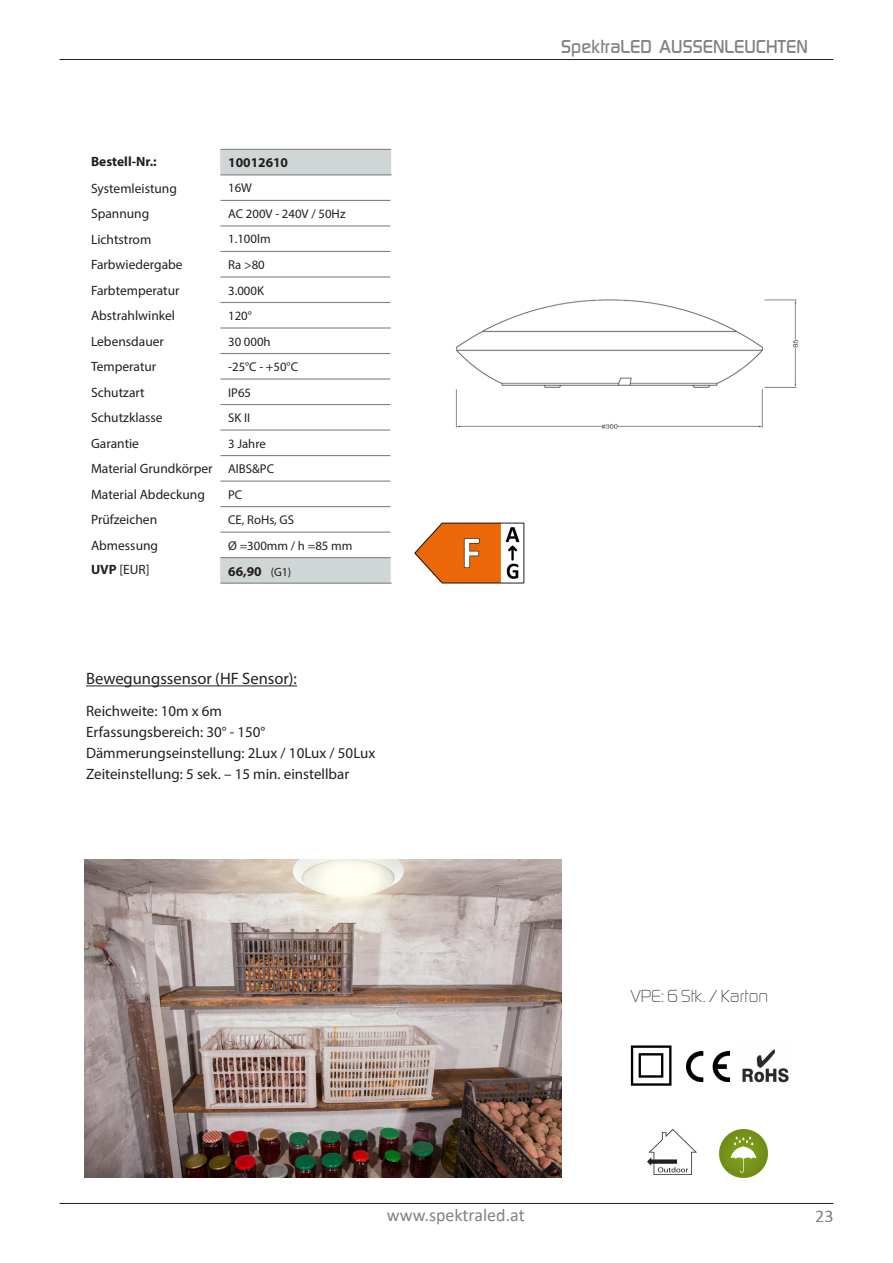
<style>
.page{position:relative;width:893px;height:1263px;background:#fff}
.page>*{position:absolute;margin:0;border:0;box-sizing:border-box;transform-origin:0 0}
.t1{font:500 19.5px "Digital Sans EFOP";color:#808285}
.t2{font:18px "Calibri";color:#808285}
.t3{font:300 18px "Digital Sans EF";letter-spacing:.005em;color:#231f20}
.t4{font:300 18px "Calibri";color:#808285}
.t5{font:16.5px "Myriad Pro";color:#231f20}
.t6{font:15px "Myriad Pro";color:#231f20}
.t7{font:13.5px "Myriad Pro";color:#231f20}
.t8{font:700 13.5px "Myriad Pro";color:#231f20}
.t9{font:12.75px "Myriad Pro";color:#231f20}
.s1{font-weight:700}
.s2{font-weight:400;font-size:12px}
</style>
<div class="page">
<hr style="left:60px;top:59px;width:773px;height:1px;background:#231f20">
<hr style="left:60px;top:1203px;width:773px;height:1px;background:#231f20">
<svg style="left:220px;top:150px;width:171px;height:433px"></svg>
<hr style="left:220px;top:149px;width:171px;height:1px;background:#808285">
<hr style="left:220px;top:174px;width:172px;height:1px;background:#808285">
<hr style="left:220px;top:200px;width:171px;height:1px;background:#808285">
<hr style="left:220px;top:225px;width:171px;height:1px;background:#808285">
<hr style="left:220px;top:251px;width:171px;height:1px;background:#808285">
<hr style="left:220px;top:276px;width:171px;height:2px;background:#808285">
<hr style="left:220px;top:302px;width:171px;height:1px;background:#808285">
<hr style="left:220px;top:327px;width:171px;height:2px;background:#808285">
<hr style="left:220px;top:353px;width:171px;height:1px;background:#808285">
<hr style="left:220px;top:378px;width:171px;height:2px;background:#808285">
<hr style="left:220px;top:404px;width:171px;height:1px;background:#808285">
<hr style="left:220px;top:429px;width:171px;height:2px;background:#808285">
<hr style="left:220px;top:455px;width:171px;height:1px;background:#808285">
<hr style="left:220px;top:480px;width:171px;height:2px;background:#808285">
<hr style="left:220px;top:506px;width:171px;height:1px;background:#808285">
<hr style="left:220px;top:531px;width:171px;height:2px;background:#808285">
<hr style="left:220px;top:557px;width:171px;height:1px;background:#808285">
<hr style="left:220px;top:583px;width:172px;height:1px;background:#808285">
<hr style="left:86px;top:685px;width:211px;height:1px;background:#231f20">
<img style="left:455px;top:299px;width:343px;height:131px">
<img style="left:719px;top:1129px;width:48px;height:48px">
<img style="left:648px;top:1129px;width:48px;height:46px">
<img style="left:84px;top:859px;width:477px;height:318px">
<img style="left:686px;top:1051px;width:43px;height:31px">
<img style="left:742px;top:1049px;width:47px;height:34px">
<img style="left:630px;top:1045px;width:42px;height:40px">
<img style="left:414px;top:522px;width:111px;height:62px">
<p class="t8" style="left:91px;top:152px;width:67px">Bestell-Nr.:</p>
<p class="t8" style="left:228px;top:154px;width:61px">10012610</p>
<p class="t7" style="left:91px;top:180px;width:87px">Systemleistung</p>
<p class="t9" style="left:228px;top:180px;width:25px">16W</p>
<p class="t7" style="left:91px;top:205px;width:60px">Spannung</p>
<p class="t9" style="left:228px;top:206px;width:119px">AC 200V - 240V / 50Hz</p>
<p class="t7" style="left:91px;top:231px;width:62px">Lichtstrom</p>
<p class="t9" style="left:228px;top:231px;width:44px">1.100lm</p>
<p class="t7" style="left:91px;top:256px;width:93px">Farbwiedergabe</p>
<p class="t9" style="left:228px;top:257px;width:38px">Ra &gt;80</p>
<p class="t7" style="left:91px;top:282px;width:90px">Farbtemperatur</p>
<p class="t9" style="left:228px;top:282px;width:37px">3.000K</p>
<p class="t7" style="left:91px;top:307px;width:86px">Abstrahlwinkel</p>
<p class="t9" style="left:228px;top:308px;width:25px">120°</p>
<p class="t7" style="left:91px;top:333px;width:74px">Lebensdauer</p>
<p class="t9" style="left:228px;top:333px;width:44px">30 000h</p>
<p class="t7" style="left:91px;top:358px;width:67px">Temperatur</p>
<p class="t9" style="left:228px;top:359px;width:71px">-25°C - +50°C</p>
<p class="t7" style="left:91px;top:384px;width:55px">Schutzart</p>
<p class="t9" style="left:228px;top:384px;width:24px">IP65</p>
<p class="t7" style="left:91px;top:409px;width:73px">Schutzklasse</p>
<p class="t9" style="left:228px;top:410px;width:23px">SK II</p>
<p class="t7" style="left:91px;top:435px;width:50px">Garantie</p>
<p class="t9" style="left:228px;top:435px;width:39px">3 Jahre</p>
<p class="t7" style="left:91px;top:460px;width:123px">Material Grundkörper</p>
<p class="t9" style="left:228px;top:461px;width:47px">AlBS&amp;PC</p>
<p class="t7" style="left:91px;top:486px;width:115px">Material Abdeckung</p>
<p class="t9" style="left:228px;top:486px;width:16px">PC</p>
<p class="t7" style="left:91px;top:512px;width:68px">Prüfzeichen</p>
<p class="t9" style="left:228px;top:512px;width:67px">CE, RoHs, GS</p>
<p class="t7" style="left:91px;top:537px;width:69px">Abmessung</p>
<p class="t9" style="left:228px;top:537px;width:126px">Ø =300mm / h =85 mm</p>
<p class="t7" style="left:91px;top:561px;width:60px"><span class="s1">UVP</span> [EUR]</p>
<p class="t8" style="left:228px;top:563px;width:65px">66,90 <span class="s2">(G1)</span></p>
<p class="t5" style="left:86px;top:668px;width:212px">Bewegungssensor (HF Sensor):</p>
<p class="t6" style="left:86px;top:702px;width:138px">Reichweite: 10m x 6m</p>
<p class="t6" style="left:86px;top:723px;width:181px">Erfassungsbereich: 30° - 150°</p>
<p class="t6" style="left:86px;top:744px;width:291px">Dämmerungseinstellung: 2Lux / 10Lux / 50Lux</p>
<p class="t6" style="left:86px;top:765px;width:265px">Zeiteinstellung: 5 sek. – 15 min. einstellbar</p>
<p class="t1" style="left:561px;top:34px;width:248px">SpektraLED AUSSENLEUCHTEN</p>
<p class="t2" style="left:387px;top:1202px;width:139px">www.spektraled.at</p>
<p class="t3" style="left:631px;top:986px;width:139px">VPE: 6 Stk. / Karton</p>
<p class="t4" style="left:815px;top:1205px;width:20px">23</p>
</div>
